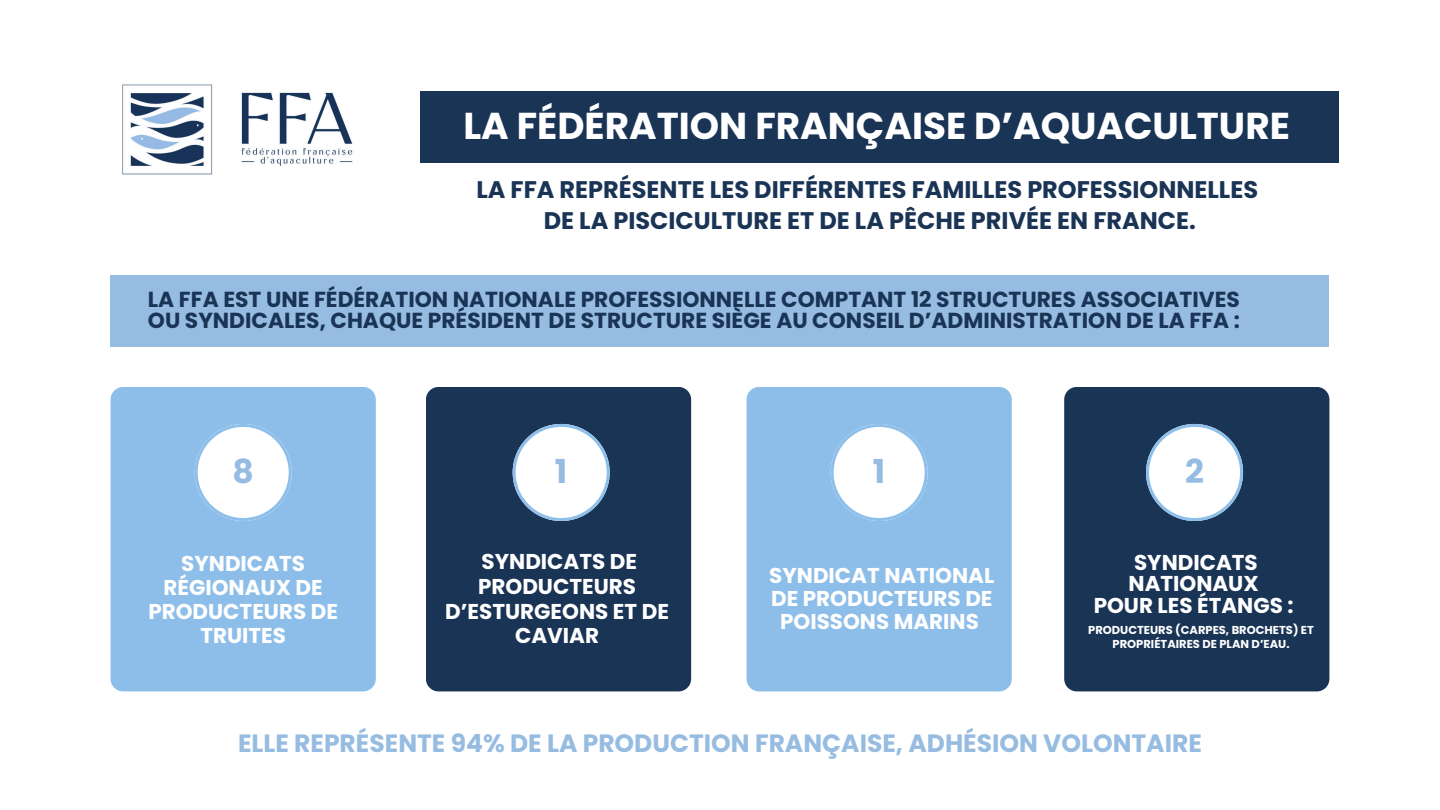
<style>
.page{position:relative;width:1440px;height:810px;background:#fff}
.page>*{position:absolute;margin:0;border:0;box-sizing:border-box;transform-origin:0 0}
.t1{font:700 37.4px "Poppins";color:#fff}
.t2{font:700 33px "Poppins";color:#97bce2}
.t3{font:700 25px "Poppins";color:#97bce2}
.t4{font:700 24px/30.8px "Poppins";color:#1a3456;text-align:center}
.t5{font:700 21.8px/21.8px "Poppins";color:#1a3456}
.t6{font:700 21.5px/24px "Poppins";color:#fff;text-align:center}
.t7{font:700 11.5px/14.2px "Poppins";color:#fff;text-align:center}
</style>
<div class="page">
<div style="left:420px;top:91px;width:918px;height:72px;background:#1a3456"></div>
<img style="left:122px;top:84px;width:231px;height:91px">
<div style="left:111px;top:387px;width:265px;height:304px;background:#8dbee9;border-radius:13px"></div>
<svg style="left:195px;top:424px;width:96px;height:97px"></svg>
<div style="left:426px;top:387px;width:265px;height:304px;background:#1a3456;border-radius:13px"></div>
<svg style="left:513px;top:424px;width:96px;height:97px"></svg>
<div style="left:747px;top:387px;width:265px;height:304px;background:#8dbee9;border-radius:13px"></div>
<svg style="left:831px;top:424px;width:96px;height:97px"></svg>
<div style="left:1064px;top:387px;width:265px;height:304px;background:#1a3456;border-radius:13px"></div>
<svg style="left:1146px;top:424px;width:97px;height:97px"></svg>
<div style="left:111px;top:275px;width:1218px;height:72px;background:#97bce2"></div>
<h3 class="t1" style="left:463px;top:100px;width:828px">LA FÉDÉRATION FRANÇAISE D’AQUACULTURE</h3>
<h3 class="t4" style="left:476px;top:174px;width:783px">LA FFA REPRÉSENTE LES DIFFÉRENTES FAMILLES PROFESSIONNELLES<br>DE LA PISCICULTURE ET DE LA PÊCHE PRIVÉE EN FRANCE.</h3>
<h2 class="t5" style="left:148px;top:288px;width:1094px">LA FFA EST UNE FÉDÉRATION NATIONALE PROFESSIONNELLE COMPTANT 12 STRUCTURES ASSOCIATIVES<br>OU SYNDICALES, CHAQUE PRÉSIDENT DE STRUCTURE SIÈGE AU CONSEIL D’ADMINISTRATION DE LA FFA :</h2>
<h1 class="t2" style="left:232px;top:449px;width:23px">8</h1>
<h2 class="t6" style="left:148px;top:552px;width:191px">SYNDICATS<br>RÉGIONAUX DE<br>PRODUCTEURS DE<br>TRUITES</h2>
<h3 class="t2" style="left:555px;top:449px;width:14px">1</h3>
<p class="t6" style="left:445px;top:549px;width:225px;line-height:24.8px">SYNDICATS DE<br>PRODUCTEURS<br>D’ESTURGEONS ET DE<br>CAVIAR</p>
<h3 class="t2" style="left:873px;top:449px;width:14px">1</h3>
<p class="t6" style="left:769px;top:564px;width:227px;line-height:23.2px">SYNDICAT NATIONAL<br>DE PRODUCTEURS DE<br>POISSONS MARINS</p>
<p class="t2" style="left:1185px;top:449px;width:20px">2</p>
<p class="t6" style="left:1094px;top:552px;width:201px;line-height:21.6px">SYNDICATS<br>NATIONAUX<br>POUR LES ÉTANGS :</p>
<h3 class="t7" style="left:1088px;top:622px;width:227px">PRODUCTEURS (CARPES, BROCHETS) ET<br>PROPRIÉTAIRES DE PLAN D’EAU.</h3>
<p class="t3" style="left:238px;top:726px;width:965px">ELLE REPRÉSENTE 94% DE LA PRODUCTION FRANÇAISE, ADHÉSION VOLONTAIRE</p>
</div>
